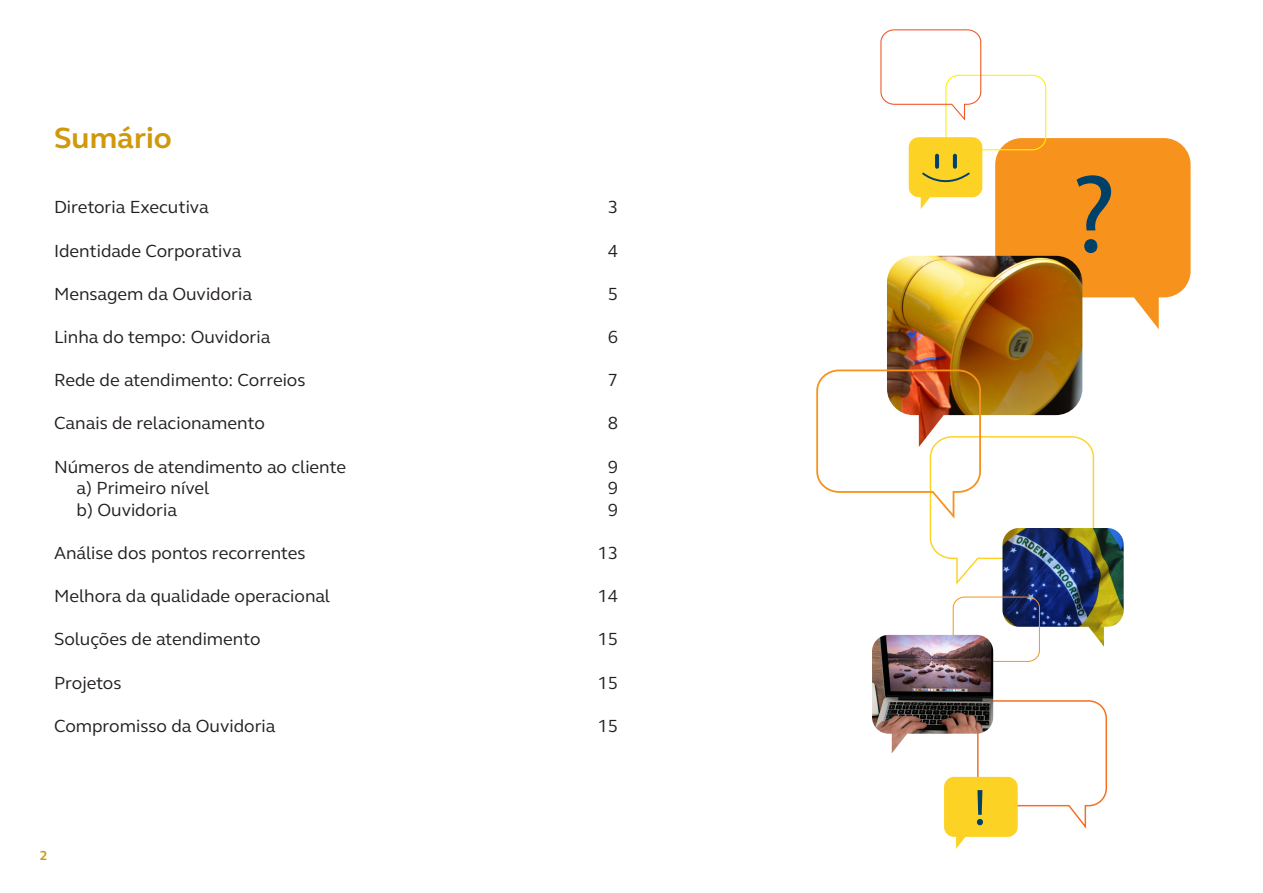
<style>
.page{position:relative;width:1263px;height:893px;background:#fff}
.page>*{position:absolute;margin:0;border:0;box-sizing:border-box;transform-origin:0 0}
.t1{font:111.6px "Myriad Pro";color:#00416a}
.t2{font:51.3px "Myriad Pro";color:#00416a}
.titulo_nivel1{font:700 30px "FS Elliot";color:#d0990c}
.corpo{font:18px "FS Elliot";color:#231f20}
.titulo_nivel1-2{font:700 13.5px "FS Elliot";color:#d0990c}
</style>
<div class="page">
<img style="left:1002px;top:528px;width:122px;height:118px">
<img style="left:887px;top:329px;width:195px;height:40px">
<svg style="left:816px;top:369px;width:279px;height:218px"></svg>
<svg style="left:952px;top:596px;width:88px;height:81px"></svg>
<svg style="left:944px;top:699px;width:164px;height:150px"></svg>
<img style="left:872px;top:635px;width:121px;height:118px">
<svg style="left:880px;top:29px;width:310px;height:300px"></svg>
<hr style="left:935px;top:154px;width:4px;height:15px;background:#00416a;border-radius:2px">
<svg style="left:953px;top:154px;width:4px;height:15px"></svg>
<p class="titulo_nivel1" style="left:54px;top:118px;width:119px">Sumário</p>
<p class="corpo" style="left:54px;top:195px;width:156px">Diretoria Executiva</p>
<p class="corpo" style="left:608px;top:195px;width:12px">3</p>
<p class="corpo" style="left:54px;top:238px;width:189px">Identidade Corporativa</p>
<p class="corpo" style="left:608px;top:238px;width:12px">4</p>
<p class="corpo" style="left:54px;top:282px;width:200px">Mensagem da Ouvidoria</p>
<p class="corpo" style="left:608px;top:282px;width:12px">5</p>
<p class="corpo" style="left:54px;top:325px;width:218px">Linha do tempo: Ouvidoria</p>
<p class="corpo" style="left:608px;top:325px;width:12px">6</p>
<p class="corpo" style="left:54px;top:368px;width:253px">Rede de atendimento: Correios</p>
<p class="corpo" style="left:608px;top:368px;width:12px">7</p>
<p class="corpo" style="left:54px;top:411px;width:212px">Canais de relacionamento</p>
<p class="corpo" style="left:608px;top:411px;width:12px">8</p>
<p class="corpo" style="left:54px;top:454px;width:293px">Números de atendimento ao cliente</p>
<p class="corpo" style="left:608px;top:454px;width:12px">9</p>
<p class="corpo" style="left:76px;top:476px;width:134px">a) Primeiro nível</p>
<p class="corpo" style="left:608px;top:476px;width:12px">9</p>
<p class="corpo" style="left:76px;top:498px;width:102px">b) Ouvidoria</p>
<p class="corpo" style="left:608px;top:498px;width:12px">9</p>
<p class="corpo" style="left:54px;top:541px;width:253px">Análise dos pontos recorrentes</p>
<p class="corpo" style="left:597px;top:541px;width:22px">13</p>
<p class="corpo" style="left:54px;top:584px;width:278px">Melhora da qualidade operacional</p>
<p class="corpo" style="left:597px;top:584px;width:22px">14</p>
<p class="corpo" style="left:54px;top:627px;width:208px">Soluções de atendimento</p>
<p class="corpo" style="left:597px;top:627px;width:22px">15</p>
<p class="corpo" style="left:54px;top:670px;width:69px">Projetos</p>
<p class="corpo" style="left:597px;top:670px;width:22px">15</p>
<p class="corpo" style="left:54px;top:714px;width:223px">Compromisso da Ouvidoria</p>
<p class="corpo" style="left:597px;top:714px;width:22px">15</p>
<p class="titulo_nivel1-2" style="left:40px;top:846px;width:9px">2</p>
<p class="t1" style="left:1071px;top:146px;width:47px">?</p>
<p class="t2" style="left:974px;top:776px;width:13px">!</p>
</div>
